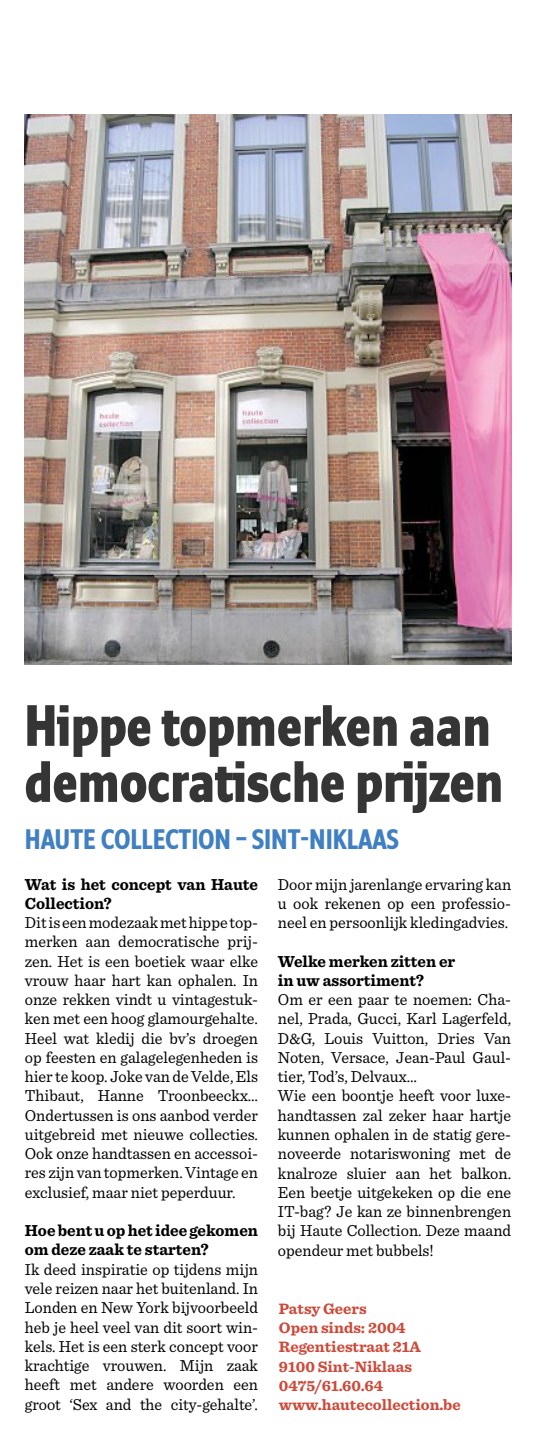
<style>
.page{position:relative;width:536px;height:1439px;background:#fff}
.page>*{position:absolute;margin:0;border:0;box-sizing:border-box;transform-origin:0 0}
.t1{font:900 57.75px/56px "Monitor Con";color:#353535;scale:.91 1}
.t2{font:700 28px "Monitor Con";color:#3f7fc2}
.t3{font:16.62px/19.2px "Sentinel";color:#000;text-align:justify}
.t4{font:700 16.62px/19.2px "Sentinel";color:#000}
.t5{font:700 15.75px/19.2px "Sentinel";color:#cd4939}
</style>
<div class="page">
<img style="left:25px;top:114px;width:486px;height:551px">
<h1 class="t1" style="left:25px;top:695px;width:527px">Hippe topmerken aan democratische prijzen</h1>
<h2 class="t2" style="left:25px;top:822px;width:375px">HAUTE COLLECTION – SINT-NIKLAAS</h2>
<p class="t4" style="left:25px;top:873px;width:235px">Wat is het concept van Haute<br>Collection?</p>
<p class="t3" style="left:25px;top:912px;width:235px">Ditiseenmodezaakmethippetop&shy;merken aan democratische prij&shy;zen. Het is een boetiek waar elke vrouw haar hart kan ophalen. In onze rekken vindt u vintagestuk&shy;ken met een hoog glamourgehalte.<br>Heel wat kledij die bv’s droegen op feesten en galagelegenheden is hier te koop. Joke van deVelde,Els Thibaut, Hanne Troonbeeckx… Ondertussen is ons aanbod verder uitgebreid met nieuwe collecties.<br>Ook onze handtassen en accessoi&shy;res zijn van topmerken.Vintage en exclusief, maar niet peperduur.</p>
<p class="t4" style="left:25px;top:1220px;width:235px">Hoebentuophet idee gekomen om deze zaak te starten?</p>
<p class="t3" style="left:25px;top:1258px;width:235px">Ik deed inspiratie op tijdens mijn vele reizen naar het buitenland. In Londen en New York bijvoorbeeld heb je heel veel van dit soort win&shy;kels. Het is een sterk concept voor krachtige vrouwen. Mijn zaak heeft met andere woorden een groot ‘Sex and the city-gehalte’.</p>
<p class="t3" style="left:278px;top:873px;width:235px">Door mijn jarenlange ervaring kan u ook rekenen op een professio&shy;neel en persoonlijk kledingadvies.</p>
<p class="t4" style="left:278px;top:950px;width:179px">Welke merken zitten er in uw assortiment?</p>
<p class="t3" style="left:278px;top:989px;width:235px;text-align:left">Om er een paar te noemen: Cha&shy;nel, Prada, Gucci, Karl Lagerfeld,<br>D&amp;G, Louis Vuitton, Dries Van<br>Noten, Versace, Jean-Paul Gaul&shy;tier, Tod’s, Delvaux…<br>Wie een boontje heeft voor luxe&shy;handtassen zal zeker haar hartje kunnen ophalen in de statig gere&shy;noveerde notariswoning met de knalroze sluier aan het balkon.<br>Een beetje uitgekeken op die ene<br>IT-bag? Je kan ze binnenbrengen bij Haute Collection. Deze maand opendeur met bubbels!</p>
<p class="t5" style="left:279px;top:1298px;width:183px">Patsy Geers<br>Open sinds: 2004<br>Regentiestraat 21A<br>9100 Sint-Niklaas<br>0475/61.60.64 www.hautecollection.be</p>
</div>
